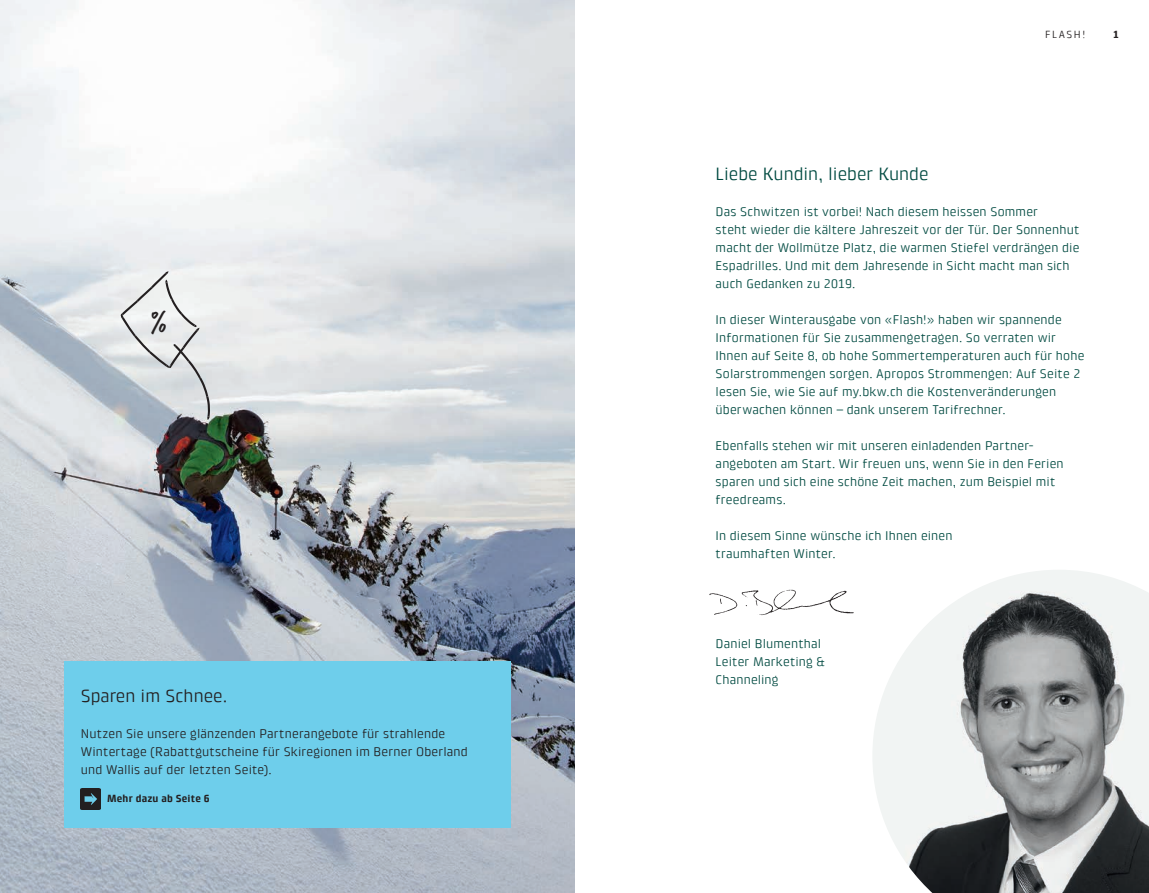
<style>
.page{position:relative;width:1149px;height:893px;background:#fff}
.page>*{position:absolute;margin:0;border:0;box-sizing:border-box;transform-origin:0 0}
.t1{font:37.5px "Nifty Script";color:#231f20}
.BKW_Subheadline_1_12{font:18px "Klint Pro";color:#004a41}
.BKW_Subheadline_1_12-2{font:18px "Klint Pro";color:#231f20}
.BKW_Copy_8_5_12pt_Re{font:12.75px/18px "Klint Pro";letter-spacing:.01em;color:#004a41}
.BKW_Copy_8_5_12pt_Re-2{font:12.75px/18px "Klint Pro";letter-spacing:.01em;color:#231f20}
.BKW_Caption_7_9pt_Bo{font:700 10.5px "Klint Pro";letter-spacing:.02em;color:#231f20}
.t2{font:10.5px "Klint Pro";letter-spacing:.15em;color:#231f20}
</style>
<div class="page">
<img style="left:0;top:0;width:574px;height:893px">
<svg style="left:121px;top:271px;width:89px;height:149px"></svg>
<img style="left:873px;top:570px;width:275px;height:323px">
<img style="left:709px;top:589px;width:145px;height:27px">
<div style="left:64px;top:661px;width:446px;height:167px;background:#6eceeb"></div>
<img style="left:81px;top:788px;width:20px;height:22px">
<h1 class="t1" style="left:150px;top:294px;width:19px">%</h1>
<p class="BKW_Subheadline_1_12-2" style="left:81px;top:686px;width:148px">Sparen im Schnee.</p>
<p class="BKW_Copy_8_5_12pt_Re-2" style="left:81px;top:725px;width:388px">Nutzen Sie unsere glänzenden Partnerangebote für strahlende<br>Wintertage (Rabattgutscheine für Skiregionen im Berner Oberland und Wallis auf der letzten Seite).</p>
<p class="BKW_Caption_7_9pt_Bo" style="left:107px;top:792px;width:104px">Mehr dazu ab Seite 6</p>
<p class="t2" style="left:1044px;top:29px;width:41px">FLASH!</p>
<p class="BKW_Caption_7_9pt_Bo" style="left:1112px;top:29px;width:7px">1</p>
<p class="BKW_Subheadline_1_12" style="left:715px;top:164px;width:214px">Liebe Kundin, lieber Kunde</p>
<p class="BKW_Copy_8_5_12pt_Re" style="left:715px;top:203px;width:365px">Das Schwitzen ist vorbei! Nach diesem heissen Sommer<br>steht wieder die kältere Jahreszeit vor der Tür. Der Sonnenhut macht der Wollmütze Platz, die warmen Stiefel verdrängen die Espadrilles. Und mit dem Jahresende in Sicht macht man sich auch Gedanken zu 2019.</p>
<p class="BKW_Copy_8_5_12pt_Re" style="left:715px;top:311px;width:370px">In dieser Winterausgabe von «Flash!» haben wir spannende Informationen für Sie zusammengetragen. So verraten wir Ihnen auf Seite 8, ob hohe Sommertemperaturen auch für hohe Solarstrommengen sorgen. Apropos Strommengen: Auf Seite 2 lesen Sie, wie Sie auf my.bkw.ch die Kostenveränderungen überwachen können – dank unserem Tarifrechner.</p>
<p class="BKW_Copy_8_5_12pt_Re" style="left:715px;top:437px;width:349px">Ebenfalls stehen wir mit unseren einladenden Partner&shy;angeboten am Start. Wir freuen uns, wenn Sie in den Ferien sparen und sich eine schöne Zeit machen, zum Beispiel mit freedreams.</p>
<p class="BKW_Copy_8_5_12pt_Re" style="left:715px;top:527px;width:238px">In diesem Sinne wünsche ich Ihnen einen traumhaften Winter.</p>
<p class="BKW_Copy_8_5_12pt_Re" style="left:715px;top:635px;width:111px">Daniel Blumenthal<br>Leiter Marketing &amp;<br>Channeling</p>
</div>
